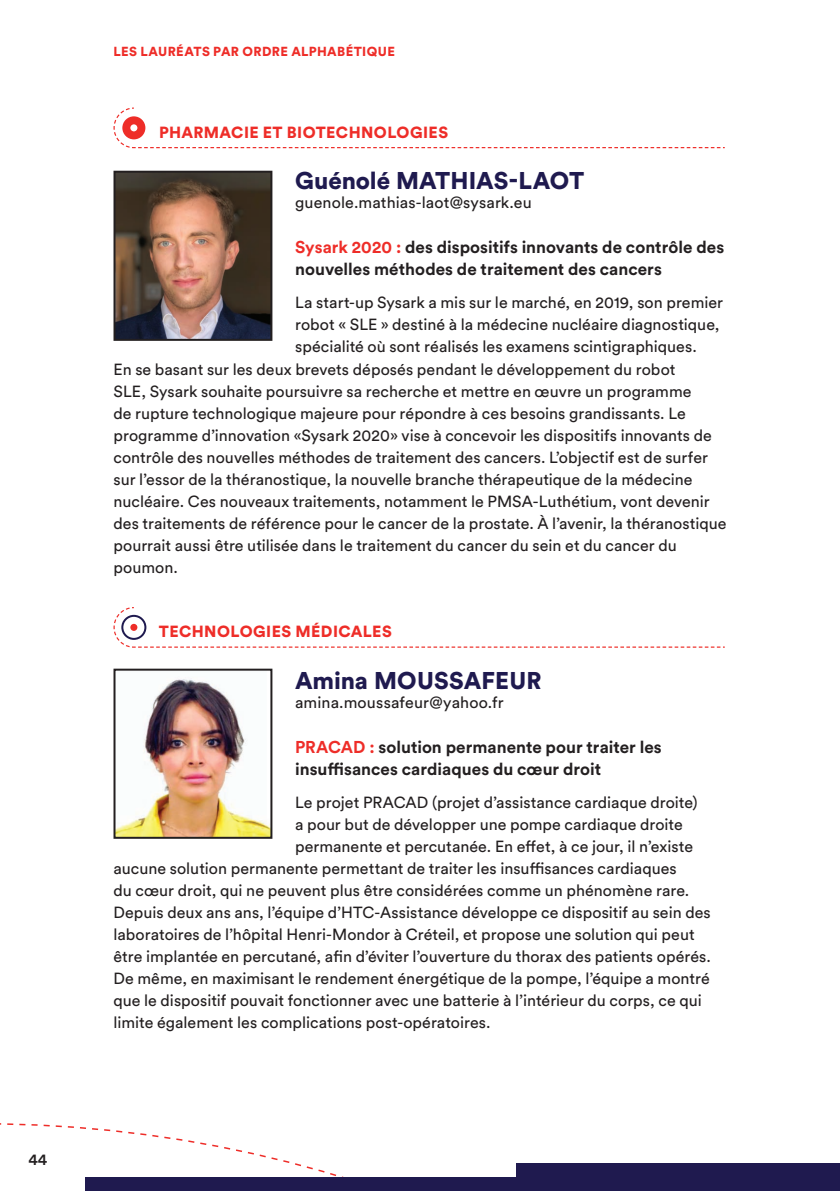
<style>
.page{position:relative;width:840px;height:1191px;background:#fff}
.page>*{position:absolute;margin:0;border:0;box-sizing:border-box;transform-origin:0 0}
.t1{font:900 24px "Circular Std";letter-spacing:-.005em;color:#1f1a4f}
.t2{font:700 17px/22px "Circular Std";color:#231f20}
.t3{font:16px "Circular Std";color:#231f20}
.t4{font:900 16px "Circular Std";letter-spacing:.025em;color:#ee2d28}
.t5{font:500 16px "Circular Std";color:#231f20}
.t6{font:900 13px "Circular Std";letter-spacing:.03em;color:#ee2d28}
.s1{color:#ee2d28}
</style>
<div class="page">
<svg style="left:0;top:1123px;width:344px;height:54px"></svg>
<div style="left:516px;top:1163px;width:323px;height:28px;background:#1f1a4f"></div>
<div style="left:85px;top:1177px;width:528px;height:14px;background:#1f1a4f"></div>
<svg style="left:113px;top:107px;width:612px;height:42px"></svg>
<svg style="left:113px;top:607px;width:612px;height:41px"></svg>
<div style="left:121px;top:615px;width:25px;height:25px;border:2px solid #1f1a4f;border-radius:50%"></div>
<div style="left:130px;top:624px;width:7px;height:7px;background:#ee2d28;border-radius:50%"></div>
<img style="left:116px;top:174px;width:153px;height:164px">
<div style="left:113px;top:171px;width:159px;height:170px;border:2px solid #231f20"></div>
<img style="left:116px;top:679px;width:153px;height:156px">
<div style="left:113px;top:668px;width:159px;height:170px;border:2px solid #231f20"></div>
<p class="t5" style="left:28px;top:1149px;width:20px">44</p>
<p class="t6" style="left:113px;top:43px;width:283px">LES LAURÉATS PAR ORDRE ALPHABÉTIQUE</p>
<p class="t4" style="left:159px;top:121px;width:290px">PHARMACIE ET BIOTECHNOLOGIES</p>
<h1 class="t1" style="left:295px;top:165px;width:291px">Guénolé MATHIAS-LAOT</h1>
<p class="t3" style="left:295px;top:193px;width:238px">guenole.mathias-laot@sysark.eu</p>
<p class="t2" style="left:295px;top:236px;width:430px"><span class="s1">Sysark 2020 :</span> des dispositifs innovants de contrôle des nouvelles méthodes de traitement des cancers</p>
<p class="t3" style="left:295px;top:293px;width:429px">La start-up Sysark a mis sur le marché, en 2019, son premier</p>
<p class="t3" style="left:295px;top:315px;width:426px">robot « SLE » destiné à la médecine nucléaire diagnostique,</p>
<p class="t3" style="left:295px;top:337px;width:403px">spécialité où sont réalisés les examens scintigraphiques.</p>
<p class="t3" style="left:113px;top:359px;width:563px">En se basant sur les deux brevets déposés pendant le développement du robot</p>
<p class="t3" style="left:113px;top:381px;width:579px">SLE, Sysark souhaite poursuivre sa recherche et mettre en œuvre un programme</p>
<p class="t3" style="left:113px;top:403px;width:573px">de rupture technologique majeure pour répondre à ces besoins grandissants. Le</p>
<p class="t3" style="left:113px;top:425px;width:599px">programme d’innovation «Sysark 2020» vise à concevoir les dispositifs innovants de</p>
<p class="t3" style="left:113px;top:447px;width:595px">contrôle des nouvelles méthodes de traitement des cancers. L’objectif est de surfer</p>
<p class="t3" style="left:113px;top:469px;width:580px">sur l’essor de la théranostique, la nouvelle branche thérapeutique de la médecine</p>
<p class="t3" style="left:113px;top:491px;width:597px">nucléaire. Ces nouveaux traitements, notamment le PMSA-Luthétium, vont devenir</p>
<p class="t3" style="left:113px;top:513px;width:614px">des traitements de référence pour le cancer de la prostate. À l’avenir, la théranostique</p>
<p class="t3" style="left:113px;top:535px;width:564px">pourrait aussi être utilisée dans le traitement du cancer du sein et du cancer du</p>
<p class="t3" style="left:113px;top:557px;width:66px">poumon.</p>
<p class="t4" style="left:159px;top:621px;width:234px">TECHNOLOGIES MÉDICALES</p>
<h1 class="t1" style="left:295px;top:664px;width:248px">Amina MOUSSAFEUR</h1>
<p class="t3" style="left:295px;top:692px;width:210px">amina.moussafeur@yahoo.fr</p>
<p class="t2" style="left:295px;top:735px;width:368px"><span class="s1">PRACAD :</span> solution permanente pour traiter les insuffisances cardiaques du cœur droit</p>
<p class="t3" style="left:295px;top:792px;width:403px">Le projet PRACAD (projet d’assistance cardiaque droite)</p>
<p class="t3" style="left:295px;top:814px;width:389px">a pour but de développer une pompe cardiaque droite</p>
<p class="t3" style="left:295px;top:836px;width:399px">permanente et percutanée. En effet, à ce jour, il n’existe</p>
<p class="t3" style="left:113px;top:858px;width:564px">aucune solution permanente permettant de traiter les insuffisances cardiaques</p>
<p class="t3" style="left:113px;top:880px;width:577px">du cœur droit, qui ne peuvent plus être considérées comme un phénomène rare.</p>
<p class="t3" style="left:113px;top:902px;width:598px">Depuis deux ans ans, l’équipe d’HTC-Assistance développe ce dispositif au sein des</p>
<p class="t3" style="left:113px;top:924px;width:582px">laboratoires de l’hôpital Henri-Mondor à Créteil, et propose une solution qui peut</p>
<p class="t3" style="left:113px;top:946px;width:598px">être implantée en percutané, afin d’éviter l’ouverture du thorax des patients opérés.</p>
<p class="t3" style="left:113px;top:968px;width:597px">De même, en maximisant le rendement énergétique de la pompe, l’équipe a montré</p>
<p class="t3" style="left:113px;top:990px;width:589px">que le dispositif pouvait fonctionner avec une batterie à l’intérieur du corps, ce qui</p>
<p class="t3" style="left:113px;top:1012px;width:378px">limite également les complications post-opératoires.</p>
</div>
